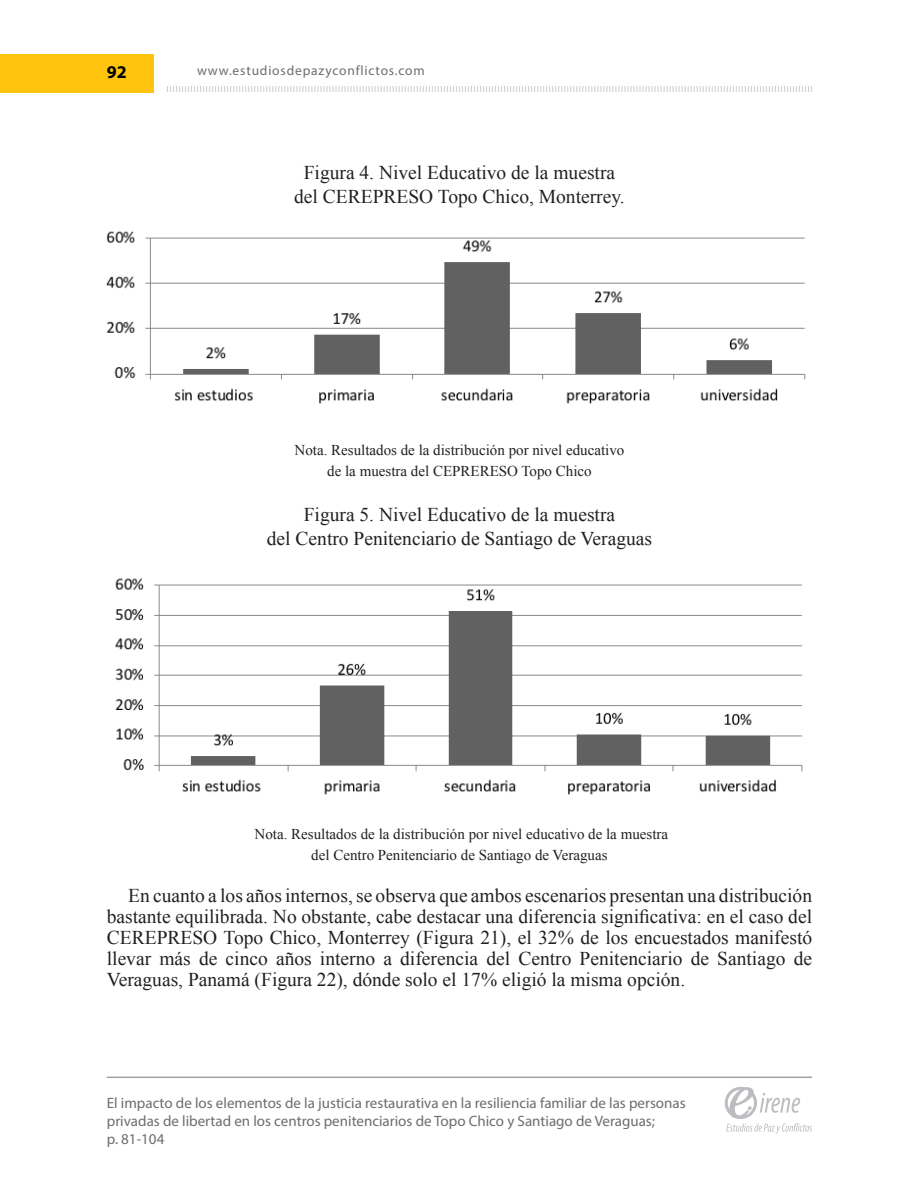
<style>
.page{position:relative;width:918px;height:1188px;background:#fff}
.page>*{position:absolute;margin:0;border:0;box-sizing:border-box;transform-origin:0 0}
.Texto{font:19.5px/21px "Times New Roman";color:#231f20;text-align:justify}
.Títulos_Tablas{font:19.5px "Times New Roman";color:#231f20}
.t1{font:700 18px "Myriad Pro";color:#000}
.Fuente_Tabla{font:15px "Times New Roman";color:#231f20}
.Marcador_Título_Artí{font:15px/18px "Myriad Pro";color:#6c6d70}
.t2{font:13.5px "Myriad Pro";letter-spacing:.06em;color:#6c6d70}
</style>
<div class="page">
<div style="left:0;top:54px;width:154px;height:38px;background:#fec40e"></div>
<hr style="left:107px;top:1077px;width:705px;height:1px;background:#a7a2a0">
<svg style="left:725px;top:1087px;width:87px;height:47px"></svg>
<svg style="left:167px;top:86px;width:645px;height:6px"></svg>
<img style="left:106px;top:231px;width:700px;height:173px">
<img style="left:115px;top:578px;width:688px;height:217px">
<p class="t1" style="left:107px;top:61px;width:21px">92</p>
<p class="t2" style="left:197px;top:62px;width:229px">www.estudiosdepazyconflictos.com</p>
<p class="Títulos_Tablas" style="left:304px;top:159px;width:313px">Figura 4. Nivel Educativo de la muestra</p>
<p class="Títulos_Tablas" style="left:294px;top:183px;width:332px">del CEREPRESO Topo Chico, Monterrey.</p>
<p class="Fuente_Tabla" style="left:295px;top:440px;width:331px">Nota. Resultados de la distribución por nivel educativo</p>
<p class="Fuente_Tabla" style="left:327px;top:461px;width:266px">de la muestra del CEPRERESO Topo Chico</p>
<p class="Títulos_Tablas" style="left:304px;top:501px;width:313px">Figura 5. Nivel Educativo de la muestra</p>
<p class="Títulos_Tablas" style="left:267px;top:525px;width:387px">del Centro Penitenciario de Santiago de Veraguas</p>
<p class="Fuente_Tabla" style="left:255px;top:824px;width:415px">Nota. Resultados de la distribución por nivel educativo de la muestra</p>
<p class="Fuente_Tabla" style="left:311px;top:845px;width:298px">del Centro Penitenciario de Santiago de Veraguas</p>
<p class="Texto" style="left:107px;top:884px;width:707px;text-indent:21px">En cuanto a los años internos, se observa que ambos escenarios presentan una distribución bastante equilibrada. No obstante, cabe destacar una diferencia significativa: en el caso del CEREPRESO Topo Chico, Monterrey (Figura 21), el 32% de los encuestados manifestó llevar más de cinco años interno a diferencia del Centro Penitenciario de Santiago de Veraguas, Panamá (Figura 22), dónde solo el 17% eligió la misma opción.</p>
<p class="Marcador_Título_Artí" style="left:107px;top:1094px;width:580px">El impacto de los elementos de la justicia restaurativa en la resiliencia familiar de las personas privadas de libertad en los centros penitenciarios de Topo Chico y Santiago de Veraguas;</p>
<p class="Marcador_Título_Artí" style="left:107px;top:1130px;width:59px">p. 81-104</p>
</div>
